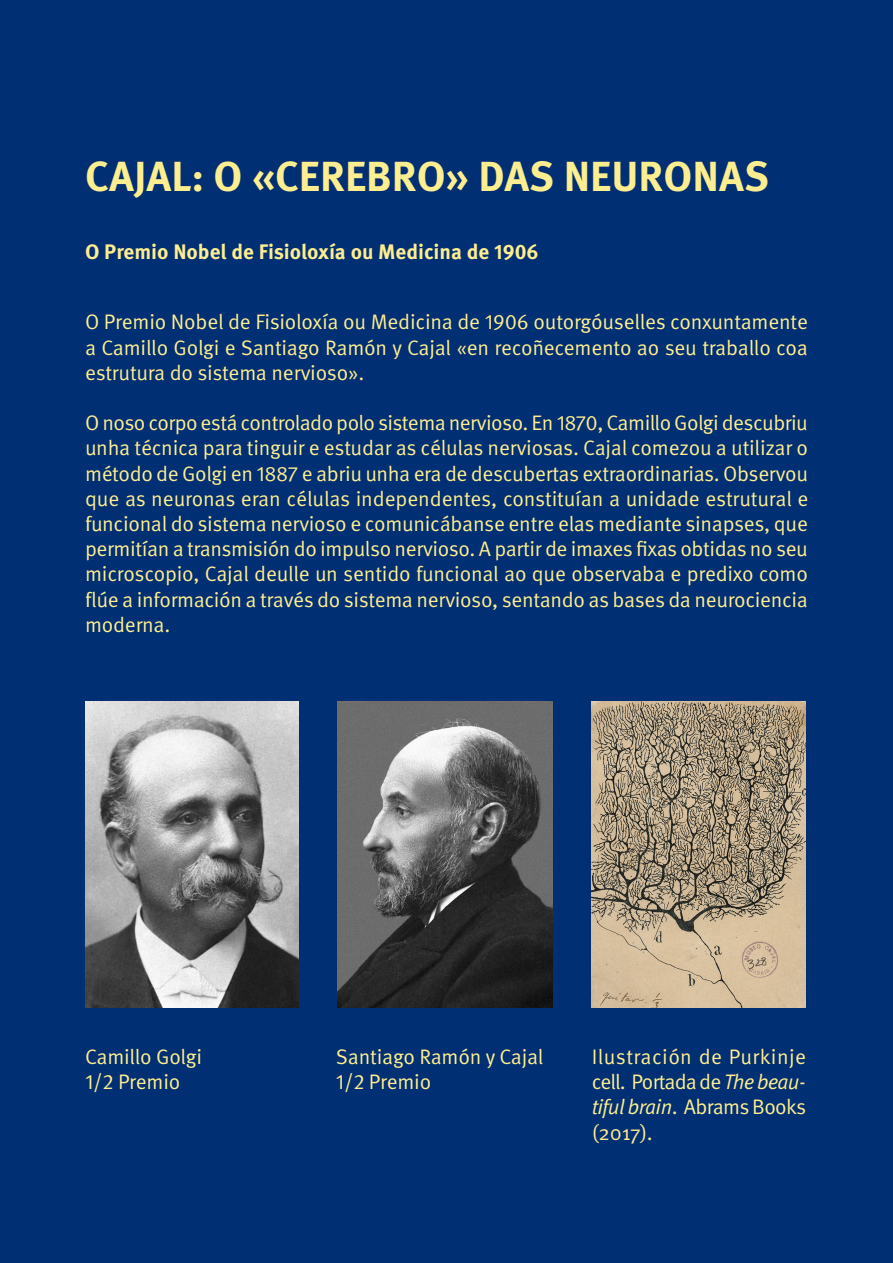
<style>
.page{position:relative;width:893px;height:1263px;background:#002f73}
.page>*{position:absolute;margin:0;border:0;box-sizing:border-box;transform-origin:0 0}
.TÍTULO_TEXTO{font:700 42px "Meta Pro";color:#ffee8f}
.TEXTO_CORRIDO{font:21px/25.2px "Meta Pro";letter-spacing:-.015em;color:#ffee8f;text-align:justify}
.TEXTO_CORRIDO-2{font:700 21px "Meta Pro";color:#ffee8f}
.s1{font-style:italic}
</style>
<div class="page">
<img style="left:592px;top:702px;width:213px;height:305px">
<img style="left:85px;top:702px;width:213px;height:305px">
<img style="left:338px;top:702px;width:214px;height:305px">
<p class="TÍTULO_TEXTO" style="left:85px;top:150px;width:685px">CAJAL: O «CEREBRO» DAS NEURONAS</p>
<p class="TEXTO_CORRIDO-2" style="left:85px;top:238px;width:455px">O Premio Nobel de Fisioloxía ou Medicina de 1906</p>
<p class="TEXTO_CORRIDO" style="left:85px;top:310px;width:724px">O Premio Nobel de Fisioloxía ou Medicina de 1906 outorgóuselles conxuntamente a Camillo Golgi e Santiago Ramón y Cajal «en recoñecemento ao seu traballo coa estrutura do sistema nervioso».</p>
<p class="TEXTO_CORRIDO" style="left:85px;top:411px;width:725px">O noso corpo está controlado polo sistema nervioso. En 1870, Camillo Golgi descubriu unha técnica para tinguir e estudar as células nerviosas. Cajal comezou a utilizar o método de Golgi en 1887 e abriu unha era de descubertas extraordinarias. Observou que as neuronas eran células independentes, constituían a unidade estrutural e funcional do sistema nervioso e comunicábanse entre elas mediante sinapses, que permitían a transmisión do impulso nervioso. A partir de imaxes fixas obtidas no seu microscopio, Cajal deulle un sentido funcional ao que observaba e predixo como flúe a información a través do sistema nervioso, sentando as bases da neurociencia moderna.</p>
<p class="TEXTO_CORRIDO" style="left:85px;top:1045px;width:119px">Camillo Golgi</p>
<p class="TEXTO_CORRIDO" style="left:85px;top:1070px;width:97px">1/2 Premio</p>
<p class="TEXTO_CORRIDO" style="left:336px;top:1045px;width:209px">Santiago Ramón y Cajal</p>
<p class="TEXTO_CORRIDO" style="left:336px;top:1070px;width:97px">1/2 Premio</p>
<p class="TEXTO_CORRIDO" style="left:592px;top:1045px;width:216px">Ilustración de Purkinje cell. Portada de <span class="s1">The beau&shy;tiful brain</span>. Abrams Books (2017).</p>
</div>
